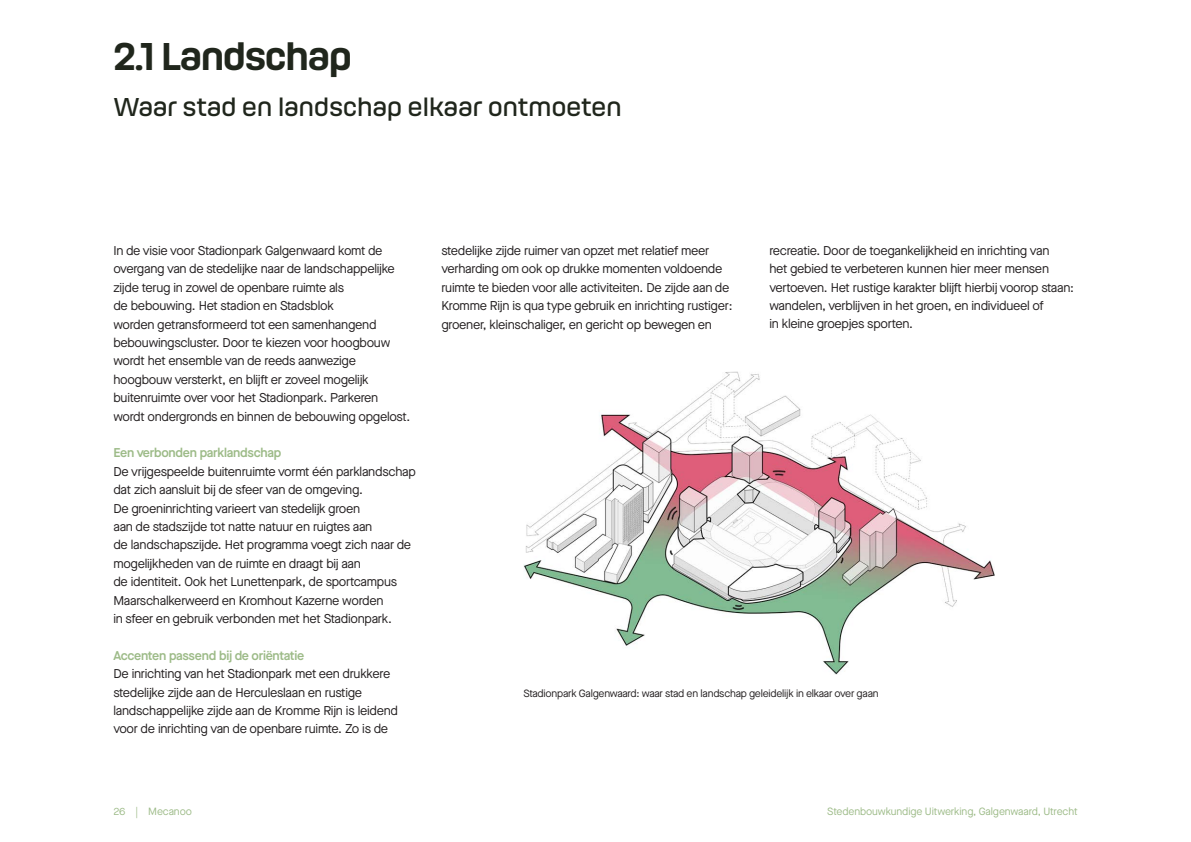
<style>
.page{position:relative;width:1191px;height:842px;background:#fff}
.page>*{position:absolute;margin:0;border:0;box-sizing:border-box;transform-origin:0 0}
.Chapter_Title_NL_MN{font:500 36px "Hong Kong";letter-spacing:-.04em;color:#20261c}
.Sub_Chapter_Titl_NL{font:24px "Hong Kong";letter-spacing:-.02em;color:#20261c}
.Body_NL_MN_12_75{font:12.8px/18.4px "Maison Neue";letter-spacing:-.02em;color:#231f20}
.Subheader_Body_NL_M{font:600 12.8px "Maison Neue";letter-spacing:-.02em;color:#9dbb88}
.Captions_NL_MN_10_5{font:10.5px "Maison Neue";letter-spacing:-.02em;color:#231f20}
.t1{font:10.5px "Maison Neue";letter-spacing:-.01em;color:#9dbb88}
</style>
<div class="page">
<img style="left:524px;top:371px;width:470px;height:304px">
<p class="Chapter_Title_NL_MN" style="left:113px;top:31px;width:240px">2.1 Landschap</p>
<p class="Sub_Chapter_Titl_NL" style="left:113px;top:90px;width:510px">Waar stad en landschap elkaar ontmoeten</p>
<p class="Body_NL_MN_12_75" style="left:113px;top:241px;width:298px">In de visie voor Stadionpark Galgenwaard komt de overgang van de stedelijke naar de landschappelijke zijde terug in zowel de openbare ruimte als<br>de bebouwing. Het stadion en Stadsblok<br>worden getransformeerd tot een samenhangend bebouwingscluster. Door te kiezen voor hoogbouw wordt het ensemble van de reeds aanwezige hoogbouw versterkt, en blijft er zoveel mogelijk buitenruimte over voor het Stadionpark. Parkeren wordt ondergronds en binnen de bebouwing opgelost.</p>
<p class="Subheader_Body_NL_M" style="left:113px;top:444px;width:169px">Een verbonden parklandschap</p>
<p class="Body_NL_MN_12_75" style="left:113px;top:462px;width:304px">De vrijgespeelde buitenruimte vormt één parklandschap dat zich aansluit bij de sfeer van de omgeving.<br>De groeninrichting varieert van stedelijk groen<br>aan de stadszijde tot natte natuur en ruigtes aan<br>de landschapszijde. Het programma voegt zich naar de mogelijkheden van de ruimte en draagt bij aan<br>de identiteit. Ook het Lunettenpark, de sportcampus Maarschalkerweerd en Kromhout Kazerne worden<br>in sfeer en gebruik verbonden met het Stadionpark.</p>
<p class="Subheader_Body_NL_M" style="left:113px;top:646px;width:192px">Accenten passend bij de oriëntatie</p>
<p class="Body_NL_MN_12_75" style="left:113px;top:664px;width:286px">De inrichting van het Stadionpark met een drukkere stedelijke zijde aan de Herculeslaan en rustige landschappelijke zijde aan de Kromme Rijn is leidend voor de inrichting van de openbare ruimte. Zo is de</p>
<p class="Body_NL_MN_12_75" style="left:441px;top:241px;width:293px">stedelijke zijde ruimer van opzet met relatief meer verharding om ook op drukke momenten voldoende ruimte te bieden voor alle activiteiten. De zijde aan de Kromme Rijn is qua type gebruik en inrichting rustiger: groener, kleinschaliger, en gericht op bewegen en</p>
<p class="Body_NL_MN_12_75" style="left:769px;top:241px;width:306px">recreatie. Door de toegankelijkheid en inrichting van<br>het gebied te verbeteren kunnen hier meer mensen vertoeven. Het rustige karakter blijft hierbij voorop staan: wandelen, verblijven in het groen, en individueel of<br>in kleine groepjes sporten.</p>
<p class="Captions_NL_MN_10_5" style="left:523px;top:686px;width:356px">Stadionpark Galgenwaard: waar stad en landschap geleidelijk in elkaar over gaan</p>
<p class="t1" style="left:113px;top:804px;width:80px">26 | Mecanoo</p>
<p class="t1" style="left:827px;top:804px;width:252px">Stedenbouwkundige Uitwerking, Galgenwaard, Utrecht</p>
</div>
